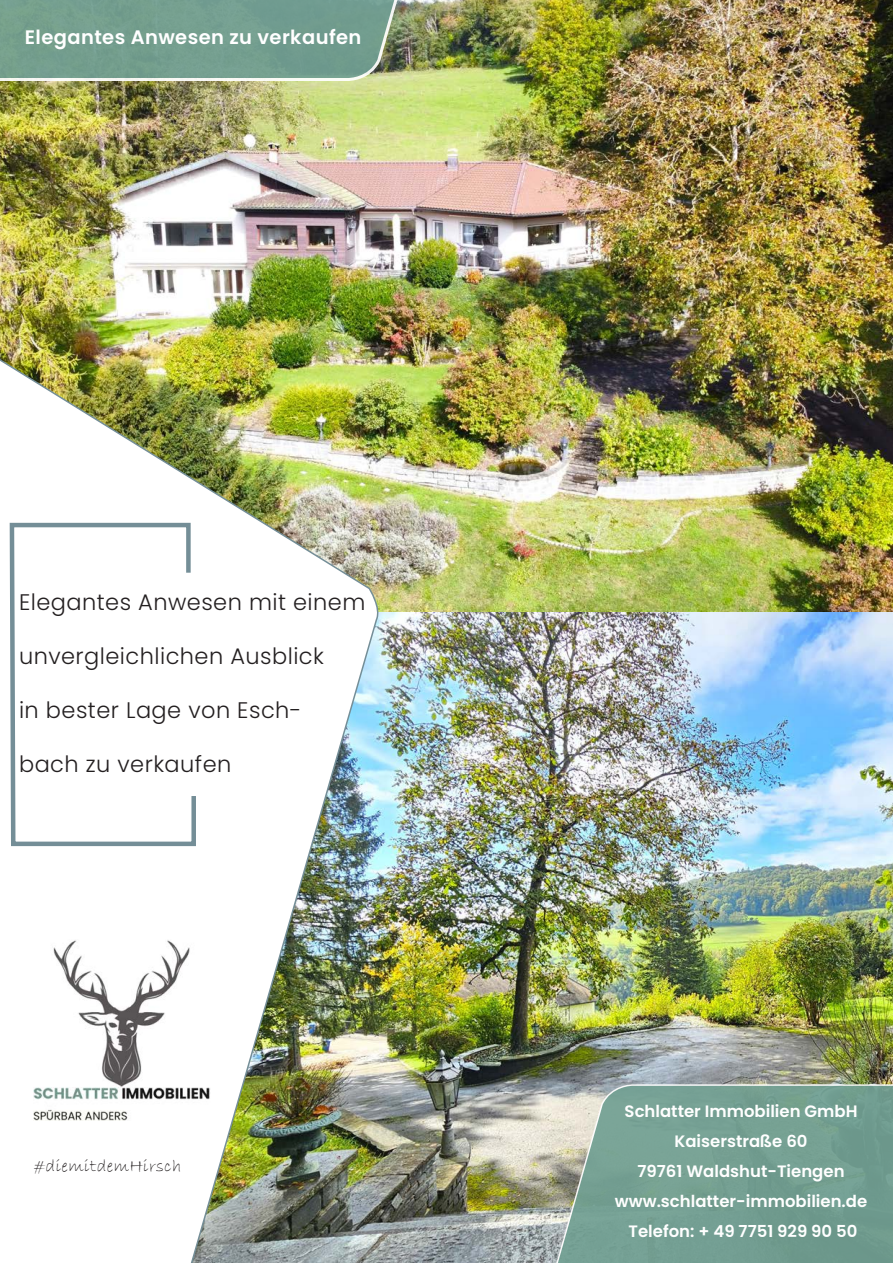
<style>
.page{position:relative;width:893px;height:1263px;background:#fff}
.page>*{position:absolute;margin:0;border:0;box-sizing:border-box;transform-origin:0 0}
.t1{font:300 22.5px "Poppins";letter-spacing:.02em;color:#231f20}
.t2{font:600 19.5px "Poppins";letter-spacing:.02em;color:#fff}
.t3{font:18px "Bradley Hand ITC";letter-spacing:.02em;color:#231f20}
.t4{font:600 16.5px "Poppins";color:#fff}
</style>
<div class="page">
<img style="left:0;top:0;width:893px;height:612px">
<svg style="left:0;top:0;width:449px;height:82px"></svg>
<img style="left:382px;top:612px;width:511px;height:651px">
<svg style="left:531px;top:1083px;width:362px;height:180px"></svg>
<img style="left:0;top:244px;width:382px;height:1019px">
<svg style="left:7px;top:521px;width:191px;height:327px"></svg>
<img style="left:33px;top:939px;width:178px;height:182px">
<p class="t2" style="left:25px;top:26px;width:338px">Elegantes Anwesen zu verkaufen</p>
<p class="t1" style="left:19px;top:589px;width:348px">Elegantes Anwesen mit einem</p>
<p class="t1" style="left:19px;top:643px;width:306px">unvergleichlichen Ausblick</p>
<p class="t1" style="left:19px;top:697px;width:284px">in bester Lage von Esch-</p>
<p class="t1" style="left:19px;top:751px;width:214px">bach zu verkaufen</p>
<p class="t3" style="left:34px;top:1154px;width:149px">#diemitdemHirsch</p>
<p class="t4" style="left:625px;top:1101px;width:234px">Schlatter Immobilien GmbH</p>
<p class="t4" style="left:674px;top:1131px;width:135px">Kaiserstraße 60</p>
<p class="t4" style="left:637px;top:1161px;width:209px">79761 Waldshut-Tiengen</p>
<p class="t4" style="left:615px;top:1191px;width:254px">www.schlatter-immobilien.de</p>
<p class="t4" style="left:629px;top:1221px;width:230px">Telefon: + 49 7751 929 90 50</p>
</div>
